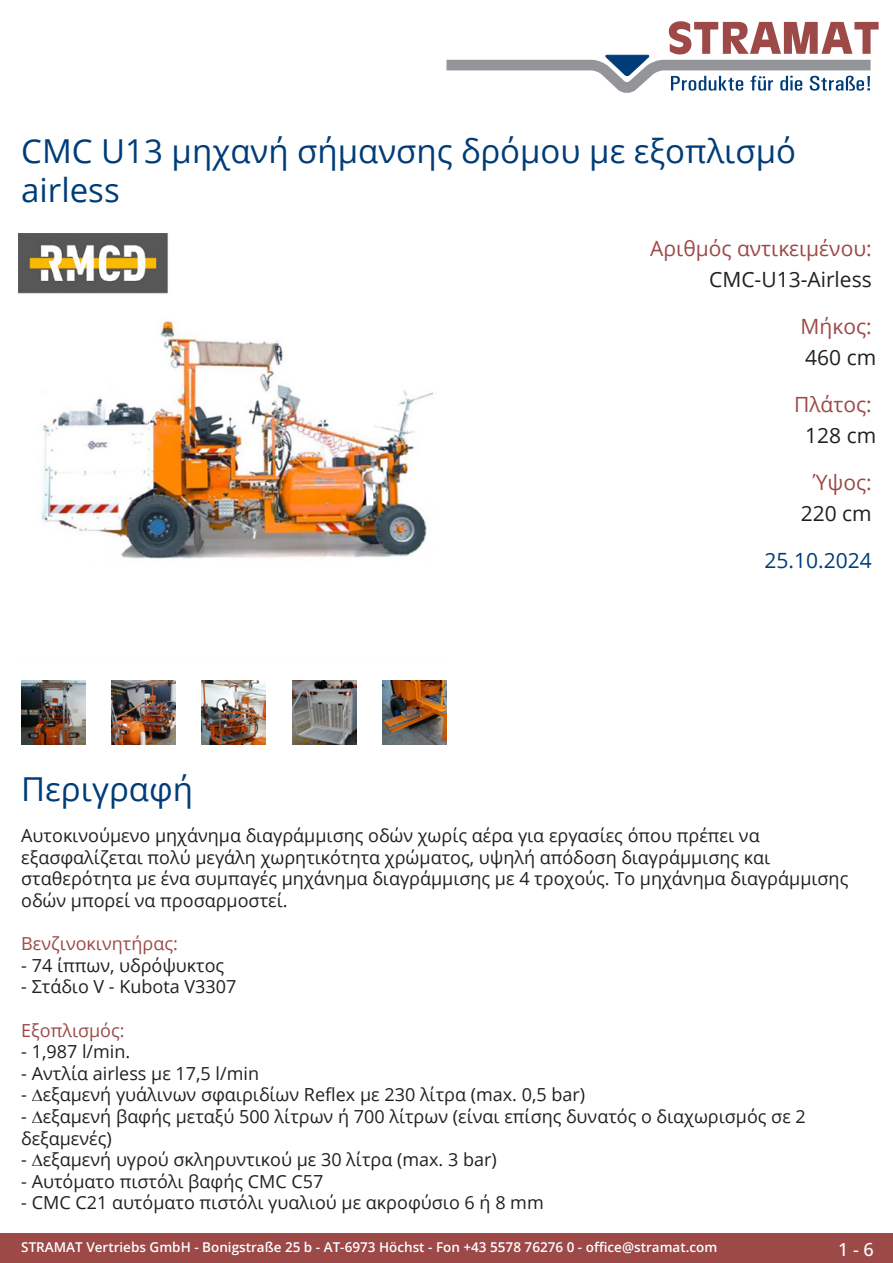
<style>
.page{position:relative;width:893px;height:1263px;background:#fff}
.page>*{position:absolute;margin:0;border:0;box-sizing:border-box;transform-origin:0 0}
.Produkttitel{font:33px/39.6px "Open Sans";color:#003d78}
.TechDaten_Überschrif{font:21px "Open Sans";color:#9c4948}
.TechDaten_Inhalt{font:21px "Open Sans";color:#231f20}
.Erstellungsdatum{font:21px "Open Sans";color:#003d78}
.Beschreibung_Text{font:18px/21.6px "Open Sans";color:#231f20}
.Beschreibung_Text-2{font:18px "Open Sans";color:#9c4948}
.t1{font:500 18px "Open Sans";color:#fff}
.t2{font:600 13.5px "Open Sans";color:#fff}
</style>
<div class="page">
<div style="left:0;top:1233px;width:893px;height:30px;background:#9c4948"></div>
<svg style="left:446px;top:21px;width:433px;height:72px"></svg>
<img style="left:18px;top:234px;width:416px;height:325px">
<img style="left:21px;top:680px;width:64px;height:64px">
<img style="left:112px;top:680px;width:63px;height:64px">
<img style="left:202px;top:680px;width:64px;height:64px">
<img style="left:292px;top:680px;width:64px;height:64px">
<img style="left:383px;top:680px;width:63px;height:64px">
<p class="Produkttitel" style="left:21px;top:130px;width:776px">CMC U13 μηχανή σήμανσης δρόμου με εξοπλισμό airless</p>
<p class="TechDaten_Überschrif" style="left:650px;top:234px;width:223px">Αριθμός αντικειμένου:</p>
<p class="TechDaten_Inhalt" style="left:709px;top:265px;width:164px">CMC-U13-Airless</p>
<p class="TechDaten_Überschrif" style="left:801px;top:312px;width:73px">Μήκος:</p>
<p class="TechDaten_Inhalt" style="left:805px;top:343px;width:73px">460 cm</p>
<p class="TechDaten_Überschrif" style="left:794px;top:390px;width:79px">Πλάτος:</p>
<p class="TechDaten_Inhalt" style="left:805px;top:421px;width:73px">128 cm</p>
<p class="TechDaten_Überschrif" style="left:813px;top:468px;width:60px">Ύψος:</p>
<p class="TechDaten_Inhalt" style="left:801px;top:499px;width:73px">220 cm</p>
<p class="Erstellungsdatum" style="left:764px;top:546px;width:109px">25.10.2024</p>
<p class="Produkttitel" style="left:21px;top:768px;width:173px">Περιγραφή</p>
<p class="Beschreibung_Text" style="left:21px;top:824px;width:829px">Αυτοκινούμενο μηχάνημα διαγράμμισης οδών χωρίς αέρα για εργασίες όπου πρέπει να εξασφαλίζεται πολύ μεγάλη χωρητικότητα χρώματος, υψηλή απόδοση διαγράμμισης και σταθερότητα με ένα συμπαγές μηχάνημα διαγράμμισης με 4 τροχούς. Το μηχάνημα διαγράμμισης οδών μπορεί να προσαρμοστεί.</p>
<p class="Beschreibung_Text-2" style="left:21px;top:931px;width:158px">Βενζινοκινητήρας:</p>
<p class="Beschreibung_Text" style="left:21px;top:954px;width:205px">- 74 ίππων, υδρόψυκτος</p>
<p class="Beschreibung_Text" style="left:21px;top:975px;width:217px">- Στάδιο V - Kubota V3307</p>
<p class="Beschreibung_Text-2" style="left:21px;top:1018px;width:105px">Εξοπλισμός:</p>
<p class="Beschreibung_Text" style="left:21px;top:1040px;width:111px">- 1,987 l/min.</p>
<p class="Beschreibung_Text" style="left:21px;top:1062px;width:239px">- Αντλία airless με 17,5 l/min</p>
<p class="Beschreibung_Text" style="left:21px;top:1083px;width:565px">- εξαμενή γυάλινων σφαιριδίων Reflex με 230 λίτρα (max. 0,5 bar)</p>
<p class="Beschreibung_Text" style="left:21px;top:1105px;width:786px">- εξαμενή βαφής μεταξύ 500 λίτρων ή 700 λίτρων (είναι επίσης δυνατός ο διαχωρισμός σε 2 δεξαμενές)</p>
<p class="Beschreibung_Text" style="left:21px;top:1148px;width:477px">- εξαμενή υγρού σκληρυντικού με 30 λίτρα (max. 3 bar)</p>
<p class="Beschreibung_Text" style="left:21px;top:1170px;width:304px">- Αυτόματο πιστόλι βαφής CMC C57</p>
<p class="Beschreibung_Text" style="left:21px;top:1191px;width:524px">- CMC C21 αυτόματο πιστόλι γυαλιού με ακροφύσιο 6 ή 8 mm</p>
<p class="t2" style="left:21px;top:1238px;width:698px">STRAMAT Vertriebs GmbH - Bonigstraße 25 b - AT-6973 Höchst - Fon +43 5578 76276 0 - office@stramat.com</p>
<p class="t1" style="left:838px;top:1237px;width:37px">1 - 6</p>
</div>
